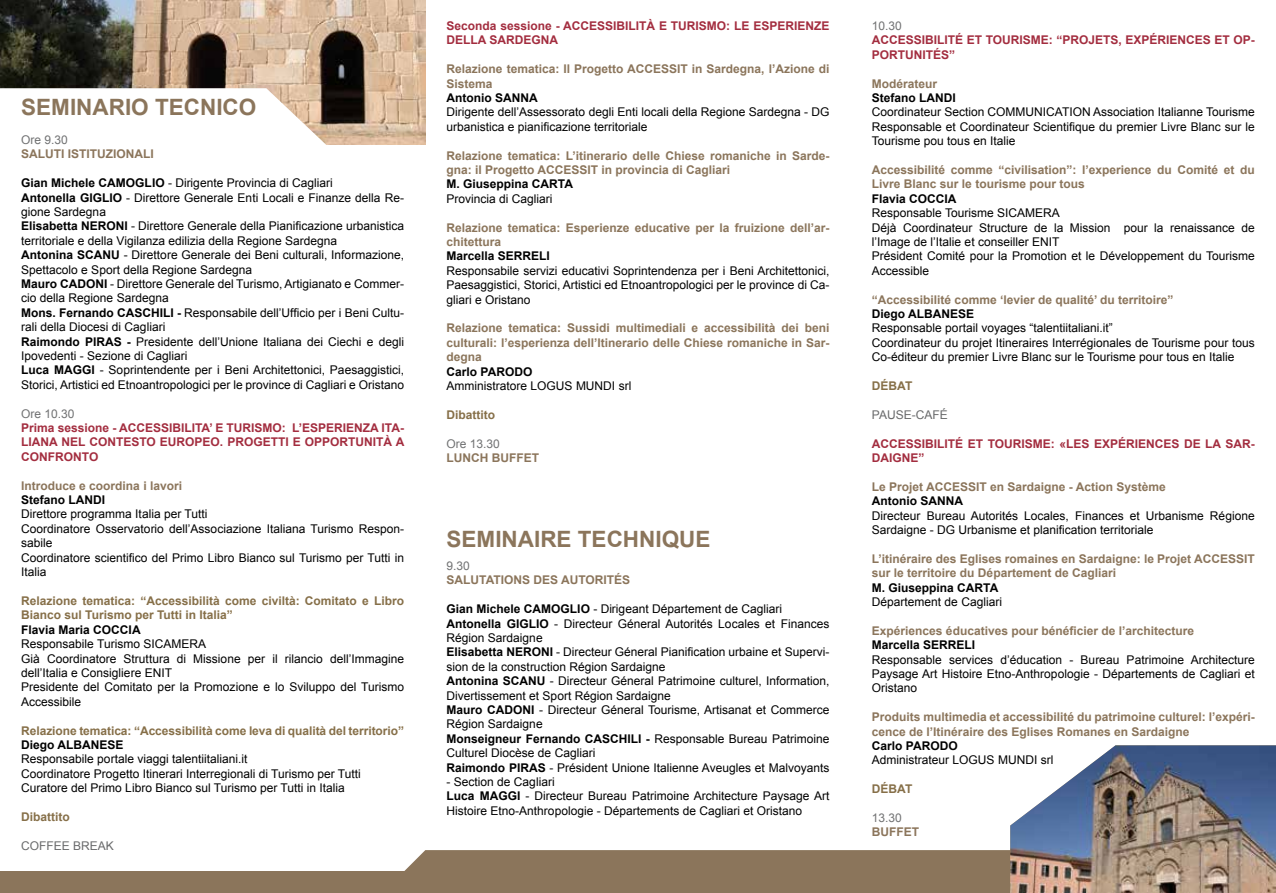
<style>
.page{position:relative;width:1276px;height:893px;background:#fff}
.page>*{position:absolute;margin:0;border:0;box-sizing:border-box;transform-origin:0 0}
.t1{font:700 22.5px "Arial";color:#8b755b}
.t2{font:12px/14.4px "Arial";color:#000}
.t3{font:700 12px/14.4px "Arial";color:#8b755b}
.t4{font:700 12px/14.4px "Arial";color:#a32d3f}
.t5{font:700 12px "Arial";color:#000}
.t6{font:700 12px/14.4px "Arial";color:#866f48}
.t7{font:12px "Arial";color:#707172}
.t8{font:12px "Arial";color:#696a6b}
.s1{font-weight:700}
</style>
<div class="page">
<div style="left:0;top:872px;width:425px;height:21px;background:#8b755b"></div>
<div style="left:404px;top:850px;width:606px;height:43px;background:#8b755b"></div>
<img style="left:1010px;top:745px;width:266px;height:148px">
<img style="left:0;top:0;width:425px;height:88px">
<svg style="left:0;top:88px;width:426px;height:57px"></svg>
<h1 class="t1" style="left:21px;top:93px;width:237px">SEMINARIO TECNICO</h1>
<p class="t7" style="left:21px;top:132px;width:48px">Ore 9.30</p>
<p class="t3" style="left:21px;top:147px;width:134px">SALUTI ISTITUZIONALI</p>
<p class="t2" style="left:21px;top:176px;width:384px"><span class="s1">Gian Michele CAMOGLIO</span> - Dirigente Provincia di Cagliari<br><span class="s1">Antonella GIGLIO</span> - Direttore Generale Enti Locali e Finanze della Re&shy;gione Sardegna<br><span class="s1">Elisabetta NERONI</span> - Direttore Generale della Pianificazione urbanistica territoriale e della Vigilanza edilizia della Regione Sardegna<br><span class="s1">Antonina SCANU</span> - Direttore Generale dei Beni culturali, Informazione, Spettacolo e Sport della Regione Sardegna<br><span class="s1">Mauro CADONI</span> - Direttore Generale del Turismo, Artigianato e Commer&shy;cio della Regione Sardegna<br><span class="s1">Mons. Fernando CASCHILI -</span> Responsabile dell’Ufficio per i Beni Cultu&shy;rali della Diocesi di Cagliari<br><span class="s1">Raimondo PIRAS -</span> Presidente dell’Unione Italiana dei Ciechi e degli Ipovedenti - Sezione di Cagliari<br><span class="s1">Luca MAGGI</span> - Soprintendente per i Beni Architettonici, Paesaggistici, Storici, Artistici ed Etnoantropologici per le province di Cagliari e Oristano</p>
<p class="t7" style="left:21px;top:406px;width:55px">Ore 10.30</p>
<p class="t4" style="left:21px;top:421px;width:385px;text-align:justify">Prima sessione - ACCESSIBILITA’ E TURISMO: L’ESPERIENZA ITA-LIANA NEL CONTESTO EUROPEO. PROGETTI E OPPORTUNITÀ A CONFRONTO</p>
<p class="t3" style="left:21px;top:479px;width:162px">Introduce e coordina i lavori</p>
<p class="t5" style="left:21px;top:492px;width:86px">Stefano LANDI</p>
<p class="t2" style="left:21px;top:507px;width:384px">Direttore programma Italia per Tutti<br>Coordinatore Osservatorio dell’Associazione Italiana Turismo Respon&shy;sabile<br>Coordinatore scientifico del Primo Libro Bianco sul Turismo per Tutti in Italia</p>
<p class="t6" style="left:21px;top:594px;width:384px">Relazione tematica: “Accessibilità come civiltà: Comitato e Libro<br>Bianco sul Turismo per Tutti in Italia”</p>
<p class="t5" style="left:21px;top:622px;width:121px">Flavia Maria COCCIA</p>
<p class="t2" style="left:21px;top:637px;width:384px">Responsabile Turismo SICAMERA<br>Già Coordinatore Struttura di Missione per il rilancio dell’Immagine dell’Italia e Consigliere ENIT<br>Presidente del Comitato per la Promozione e lo Sviluppo del Turismo Accessibile</p>
<p class="t6" style="left:21px;top:723px;width:384px">Relazione tematica: “Accessibilità come leva di qualità del territorio”</p>
<p class="t5" style="left:21px;top:737px;width:104px">Diego ALBANESE</p>
<p class="t2" style="left:21px;top:752px;width:341px">Responsabile portale viaggi talentiitaliani.it<br>Coordinatore Progetto Itinerari Interregionali di Turismo per Tutti<br>Curatore del Primo Libro Bianco sul Turismo per Tutti in Italia</p>
<p class="t6" style="left:21px;top:810px;width:50px">Dibattito</p>
<p class="t8" style="left:21px;top:838px;width:94px">COFFEE BREAK</p>
<p class="t4" style="left:446px;top:19px;width:384px">Seconda sessione - ACCESSIBILITÀ E TURISMO: LE ESPERIENZE<br>DELLA SARDEGNA</p>
<p class="t3" style="left:446px;top:62px;width:384px">Relazione tematica: Il Progetto ACCESSIT in Sardegna, l’Azione di<br>Sistema</p>
<p class="t5" style="left:446px;top:90px;width:93px">Antonio SANNA</p>
<p class="t2" style="left:446px;top:105px;width:384px">Dirigente dell’Assessorato degli Enti locali della Regione Sardegna - DG urbanistica e pianificazione territoriale</p>
<p class="t3" style="left:446px;top:149px;width:384px">Relazione tematica: L’itinerario delle Chiese romaniche in Sarde&shy;gna: il Progetto ACCESSIT in provincia di Cagliari</p>
<p class="t5" style="left:446px;top:176px;width:128px">M. Giuseppina CARTA</p>
<p class="t2" style="left:446px;top:192px;width:108px">Provincia di Cagliari</p>
<p class="t3" style="left:446px;top:221px;width:384px">Relazione tematica: Esperienze educative per la fruizione dell’ar&shy;chitettura</p>
<p class="t5" style="left:446px;top:248px;width:105px">Marcella SERRELI</p>
<p class="t2" style="left:446px;top:264px;width:384px;text-align:justify">Responsabile servizi educativi Soprintendenza per i Beni Architettonici, Paesaggistici, Storici, Artistici ed Etnoantropologici per le province di Ca&shy;gliari e Oristano</p>
<p class="t3" style="left:446px;top:321px;width:384px;text-align:justify">Relazione tematica: Sussidi multimediali e accessibilità dei beni culturali: l’esperienza dell’Itinerario delle Chiese romaniche in Sar&shy;degna</p>
<p class="t5" style="left:446px;top:363px;width:87px">Carlo PARODO</p>
<p class="t2" style="left:446px;top:379px;width:186px">Amministratore LOGUS MUNDI srl</p>
<p class="t6" style="left:446px;top:408px;width:50px">Dibattito</p>
<p class="t7" style="left:446px;top:436px;width:55px">Ore 13.30</p>
<p class="t3" style="left:446px;top:451px;width:94px">LUNCH BUFFET</p>
<h1 class="t1" style="left:446px;top:524px;width:265px">SEMINAIRE TECHNIQUE</h1>
<p class="t7" style="left:446px;top:558px;width:25px">9.30</p>
<p class="t3" style="left:446px;top:573px;width:185px">SALUTATIONS DES AUTORITÉS</p>
<p class="t2" style="left:446px;top:602px;width:384px"><span class="s1">Gian Michele CAMOGLIO</span> - Dirigeant Département de Cagliari <span class="s1">Antonella GIGLIO</span> - Directeur Géneral Autorités Locales et Finances Région Sardaigne<br><span class="s1">Elisabetta NERONI</span> - Directeur Géneral Pianification urbaine et Supervi&shy;sion de la construction Région Sardaigne<br><span class="s1">Antonina SCANU</span> - Directeur Géneral Patrimoine culturel, Information, Divertissement et Sport Région Sardaigne<br><span class="s1">Mauro CADONI</span> - Directeur Géneral Tourisme, Artisanat et Commerce Région Sardaigne<br><span class="s1">Monseigneur Fernando CASCHILI -</span> Responsable Bureau Patrimoine Culturel Diocèse de Cagliari<br><span class="s1">Raimondo PIRAS</span> - Président Unione Italienne Aveugles et Malvoyants</p>
<p class="t2" style="left:446px;top:775px;width:384px">- Section de Cagliari<br><span class="s1">Luca MAGGI</span> - Directeur Bureau Patrimoine Architecture Paysage Art<br>Histoire Etno-Anthropologie - Départements de Cagliari et Oristano</p>
<p class="t7" style="left:872px;top:18px;width:32px">10.30</p>
<p class="t4" style="left:872px;top:33px;width:384px">ACCESSIBILITÉ ET TOURISME: “PROJETS, EXPÉRIENCES ET OP-<br>PORTUNITÉS”</p>
<p class="t3" style="left:872px;top:77px;width:67px">Modérateur</p>
<p class="t5" style="left:872px;top:90px;width:85px">Stefano LANDI</p>
<p class="t2" style="left:872px;top:105px;width:384px;text-align:justify">Coordinateur Section COMMUNICATION Association Italianne Tourisme Responsable et Coordinateur Scientifique du premier Livre Blanc sur le Tourisme pou tous en Italie</p>
<p class="t3" style="left:872px;top:163px;width:384px">Accessibilité comme “civilisation”: l’experience du Comité et du<br>Livre Blanc sur le tourisme pour tous</p>
<p class="t5" style="left:872px;top:191px;width:86px">Flavia COCCIA</p>
<p class="t2" style="left:872px;top:206px;width:384px">Responsable Tourisme SICAMERA<br>Déjà Coordinateur Structure de la Mission pour la renaissance de l’Image de l’Italie et conseiller ENIT<br>Président Comité pour la Promotion et le Développement du Tourisme Accessible</p>
<p class="t3" style="left:872px;top:293px;width:303px">“Accessibilité comme ‘levier de qualité’ du territoire”</p>
<p class="t5" style="left:872px;top:306px;width:104px">Diego ALBANESE</p>
<p class="t2" style="left:872px;top:321px;width:384px">Responsable portail voyages “talentiitaliani.it”<br>Coordinateur du projet Itineraires Interrégionales de Tourisme pour tous<br>Co-éditeur du premier Livre Blanc sur le Tourisme pour tous en Italie</p>
<p class="t6" style="left:872px;top:379px;width:42px">DÉBAT</p>
<p class="t8" style="left:872px;top:407px;width:77px">PAUSE-CAFÉ</p>
<p class="t4" style="left:872px;top:437px;width:384px">ACCESSIBILITÉ ET TOURISME: «LES EXPÉRIENCES DE LA SAR-<br>DAIGNE”</p>
<p class="t3" style="left:872px;top:480px;width:295px">Le Projet ACCESSIT en Sardaigne - Action Système</p>
<p class="t5" style="left:872px;top:493px;width:93px">Antonio SANNA</p>
<p class="t2" style="left:872px;top:508px;width:384px">Directeur Bureau Autorités Locales, Finances et Urbanisme Régione<br>Sardaigne - DG Urbanisme et planification territoriale</p>
<p class="t3" style="left:872px;top:552px;width:384px">L’itinéraire des Eglises romaines en Sardaigne: le Projet ACCESSIT sur le territoire du Département de Cagliari</p>
<p class="t5" style="left:872px;top:579px;width:128px">M. Giuseppina CARTA</p>
<p class="t2" style="left:872px;top:595px;width:132px">Département de Cagliari</p>
<p class="t3" style="left:872px;top:624px;width:324px">Expériences éducatives pour bénéficier de l’architecture</p>
<p class="t5" style="left:872px;top:637px;width:105px">Marcella SERRELI</p>
<p class="t2" style="left:872px;top:652px;width:384px;text-align:justify">Responsable services d’éducation - Bureau Patrimoine Architecture Paysage Art Histoire Etno-Anthropologie - Départements de Cagliari et Oristano</p>
<p class="t3" style="left:872px;top:710px;width:384px">Produits multimedia et accessibilité du patrimoine culturel: l’expéri&shy;cence de l’Itinéraire des Eglises Romanes en Sardaigne</p>
<p class="t5" style="left:872px;top:738px;width:87px">Carlo PARODO</p>
<p class="t2" style="left:872px;top:753px;width:183px">Administrateur LOGUS MUNDI srl</p>
<p class="t6" style="left:872px;top:782px;width:42px">DÉBAT</p>
<p class="t7" style="left:872px;top:810px;width:32px">13.30</p>
<p class="t3" style="left:872px;top:825px;width:49px">BUFFET</p>
</div>
